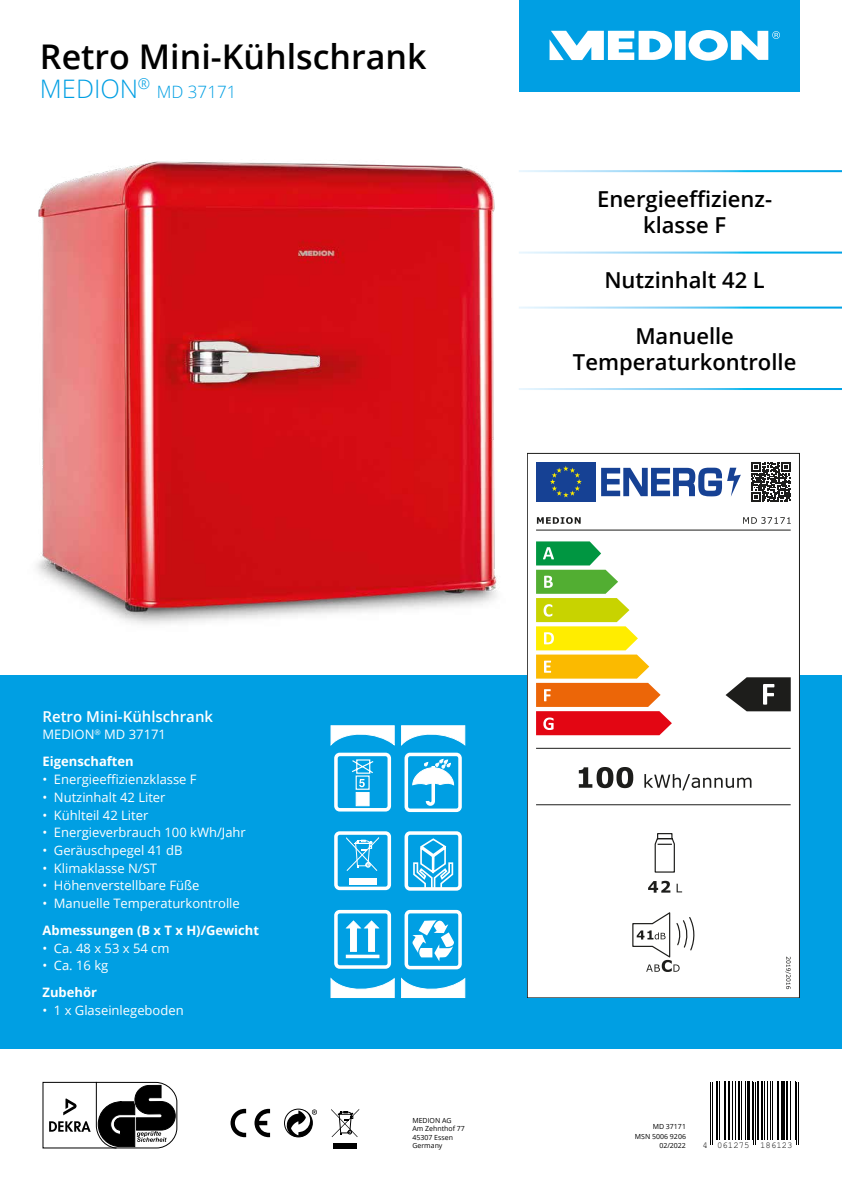
<style>
.page{position:relative;width:842px;height:1191px;background:#fff}
.page>*{position:absolute;margin:0;border:0;box-sizing:border-box;transform-origin:0 0}
.t1{font:600 34px "Open Sans";color:#000}
.t2{font:300 25.5px "Open Sans";color:#009fe3}
.t3{font:600 22px/26.4px "Open Sans";color:#000;text-align:center}
.t4{font:300 17px "Open Sans";color:#009fe3}
.t5{font:600 15px "Open Sans";color:#fff}
.t6{font:13px/26.8px "Open Sans";color:#fff}
.t7{font:700 13px "Open Sans";color:#fff}
.t8{font:9px "Helvetica";color:#000}
.t9{font:7px/8.4px "Open Sans";color:#000;text-align:right}
.s1{font-weight:700}
</style>
<div class="page">
<div style="left:519px;top:0;width:280px;height:91px;background:#009fe3"></div>
<div style="left:675px;top:31px;width:11px;height:29px;background:#fff"></div>
<svg style="left:689px;top:30px;width:91px;height:31px"></svg>
<svg style="left:549px;top:31px;width:123px;height:29px"></svg>
<div style="left:0;top:675px;width:842px;height:373px;background:#009fe3"></div>
<div style="left:333px;top:1142px;width:24px;height:6px;background:#000"></div>
<svg style="left:331px;top:1109px;width:28px;height:28px"></svg>
<svg style="left:231px;top:1108px;width:39px;height:29px"></svg>
<div style="left:284px;top:1108px;width:29px;height:29px;border:1px solid #000;border-radius:50%"></div>
<svg style="left:286px;top:1109px;width:31px;height:28px"></svg>
<svg style="left:42px;top:1081px;width:136px;height:68px"></svg>
<div style="left:527px;top:453px;width:272px;height:545px;background:#fff"></div>
<hr style="left:536px;top:530px;width:255px;height:1px;background:#1d1d1b">
<svg style="left:536px;top:541px;width:136px;height:194px"></svg>
<div style="left:536px;top:462px;width:59px;height:40px;background:#164194"></div>
<svg style="left:601px;top:467px;width:140px;height:29px"></svg>
<hr style="left:536px;top:804px;width:255px;height:1px;background:#1d1d1b">
<hr style="left:536px;top:748px;width:255px;height:1px;background:#1d1d1b">
<svg style="left:785px;top:956px;width:6px;height:33px"></svg>
<svg style="left:654px;top:833px;width:21px;height:40px"></svg>
<svg style="left:579px;top:767px;width:54px;height:21px"></svg>
<svg style="left:644px;top:774px;width:107px;height:16px"></svg>
<svg style="left:725px;top:677px;width:66px;height:34px"></svg>
<svg style="left:677px;top:883px;width:5px;height:9px"></svg>
<svg style="left:648px;top:880px;width:22px;height:12px"></svg>
<svg style="left:632px;top:912px;width:63px;height:60px"></svg>
<svg style="left:751px;top:462px;width:40px;height:40px"></svg>
<svg style="left:743px;top:517px;width:48px;height:7px"></svg>
<svg style="left:413px;top:838px;width:41px;height:47px"></svg>
<div style="left:405px;top:831px;width:57px;height:59px;border:4px solid #fff;border-radius:4px"></div>
<div style="left:405px;top:752px;width:57px;height:60px;border:4px solid #fff;border-radius:4px"></div>
<svg style="left:412px;top:759px;width:42px;height:47px"></svg>
<div style="left:405px;top:910px;width:57px;height:59px;border:4px solid #fff;border-radius:4px"></div>
<svg style="left:412px;top:920px;width:42px;height:41px"></svg>
<svg style="left:401px;top:725px;width:64px;height:21px"></svg>
<svg style="left:401px;top:977px;width:64px;height:21px"></svg>
<svg style="left:346px;top:954px;width:33px;height:4px"></svg>
<svg style="left:345px;top:920px;width:35px;height:32px"></svg>
<div style="left:334px;top:910px;width:57px;height:58px;border:4px solid #fff;border-radius:4px"></div>
<svg style="left:330px;top:725px;width:65px;height:21px"></svg>
<div style="left:334px;top:752px;width:57px;height:59px;border:4px solid #fff;border-radius:4px"></div>
<div style="left:356px;top:792px;width:13px;height:14px;background:#fff;border:1px solid #fff"></div>
<div style="left:356px;top:775px;width:14px;height:15px;border:1px solid #fff"></div>
<svg style="left:330px;top:977px;width:65px;height:21px"></svg>
<div style="left:334px;top:831px;width:57px;height:59px;border:4px solid #fff;border-radius:4px"></div>
<svg style="left:346px;top:837px;width:33px;height:50px"></svg>
<svg style="left:352px;top:759px;width:22px;height:28px"></svg>
<hr style="left:710px;top:1081px;width:1px;height:63px;background:#000">
<hr style="left:712px;top:1081px;width:1px;height:63px;background:#000">
<hr style="left:716px;top:1081px;width:2px;height:59px;background:#000">
<hr style="left:719px;top:1081px;width:1px;height:59px;background:#000">
<hr style="left:724px;top:1081px;width:1px;height:59px;background:#000">
<hr style="left:725px;top:1081px;width:1px;height:59px;background:#000">
<hr style="left:728px;top:1081px;width:2px;height:59px;background:#000">
<hr style="left:732px;top:1081px;width:1px;height:59px;background:#000">
<hr style="left:735px;top:1081px;width:1px;height:59px;background:#000">
<hr style="left:738px;top:1081px;width:1px;height:59px;background:#000">
<hr style="left:741px;top:1081px;width:1px;height:59px;background:#000">
<hr style="left:745px;top:1081px;width:1px;height:59px;background:#000">
<hr style="left:747px;top:1081px;width:3px;height:59px;background:#000">
<hr style="left:752px;top:1081px;width:1px;height:59px;background:#000">
<hr style="left:753px;top:1081px;width:1px;height:63px;background:#000">
<hr style="left:755px;top:1081px;width:1px;height:63px;background:#000">
<hr style="left:757px;top:1081px;width:2px;height:59px;background:#000">
<hr style="left:761px;top:1081px;width:2px;height:59px;background:#000">
<hr style="left:764px;top:1081px;width:1px;height:59px;background:#000">
<hr style="left:767px;top:1081px;width:1px;height:59px;background:#000">
<hr style="left:770px;top:1081px;width:1px;height:59px;background:#000">
<hr style="left:772px;top:1081px;width:1px;height:59px;background:#000">
<hr style="left:777px;top:1081px;width:2px;height:59px;background:#000">
<hr style="left:781px;top:1081px;width:1px;height:59px;background:#000">
<hr style="left:783px;top:1081px;width:2px;height:59px;background:#000">
<hr style="left:786px;top:1081px;width:2px;height:59px;background:#000">
<hr style="left:790px;top:1081px;width:1px;height:59px;background:#000">
<hr style="left:795px;top:1081px;width:1px;height:59px;background:#000">
<hr style="left:797px;top:1081px;width:1px;height:63px;background:#000">
<hr style="left:798px;top:1081px;width:1px;height:63px;background:#000">
<img style="left:36px;top:91px;width:550px;height:614px">
<h1 class="t1" style="left:40px;top:33px;width:388px">Retro Mini-Kühlschrank</h1>
<h2 class="t2" style="left:40px;top:71px;width:112px">MEDION<sup>®</sup></h2>
<h3 class="t4" style="left:157px;top:80px;width:81px">MD 37171</h3>
<h3 class="t3" style="left:597px;top:185px;width:177px">Energieeffizienz&shy;klasse F</h3>
<h3 class="t3" style="left:604px;top:267px;width:162px">Nutzinhalt 42 L</h3>
<h3 class="t3" style="left:573px;top:322px;width:225px">Manuelle<br>Temperaturkontrolle</h3>
<p class="t5" style="left:43px;top:706px;width:172px">Retro Mini-Kühlschrank</p>
<p class="t6" style="left:43px;top:721px;width:125px">MEDION<sup>®</sup> MD 37171<br><span class="s1">Eigenschaften</span></p>
<p class="t6" style="left:43px;top:765px;width:156px">• Energieeffizienzklasse F</p>
<p class="t6" style="left:43px;top:783px;width:125px">• Nutzinhalt 42 Liter</p>
<p class="t6" style="left:43px;top:801px;width:107px">• Kühlteil 42 Liter</p>
<p class="t6" style="left:43px;top:818px;width:205px">• Energieverbrauch 100 kWh/Jahr</p>
<p class="t6" style="left:43px;top:836px;width:142px">• Geräuschpegel 41 dB</p>
<p class="t6" style="left:43px;top:854px;width:116px">• Klimaklasse N/ST</p>
<p class="t6" style="left:43px;top:872px;width:159px">• Höhenverstellbare Füße</p>
<p class="t6" style="left:43px;top:889px;width:199px">• Manuelle Temperaturkontrolle</p>
<p class="t7" style="left:43px;top:921px;width:218px">Abmessungen (B x T x H)/Gewicht</p>
<p class="t6" style="left:43px;top:934px;width:129px">• Ca. 48 x 53 x 54 cm</p>
<p class="t6" style="left:43px;top:952px;width:67px">• Ca. 16 kg</p>
<p class="t7" style="left:43px;top:983px;width:56px">Zubehör</p>
<p class="t6" style="left:43px;top:996px;width:143px">• 1 x Glaseinlegeboden</p>
<p class="t9" style="left:412px;top:1116px;width:54px;text-align:left">MEDION AG<br>Am Zehnthof 77<br>45307 Essen<br>Germany</p>
<p class="t9" style="left:635px;top:1121px;width:53px;line-height:9.8px">MD 37171<br>MSN 5006 9206<br>02/2022</p>
<p class="t8" style="left:703px;top:1139px;width:91px">4 061275 186123</p>
</div>
